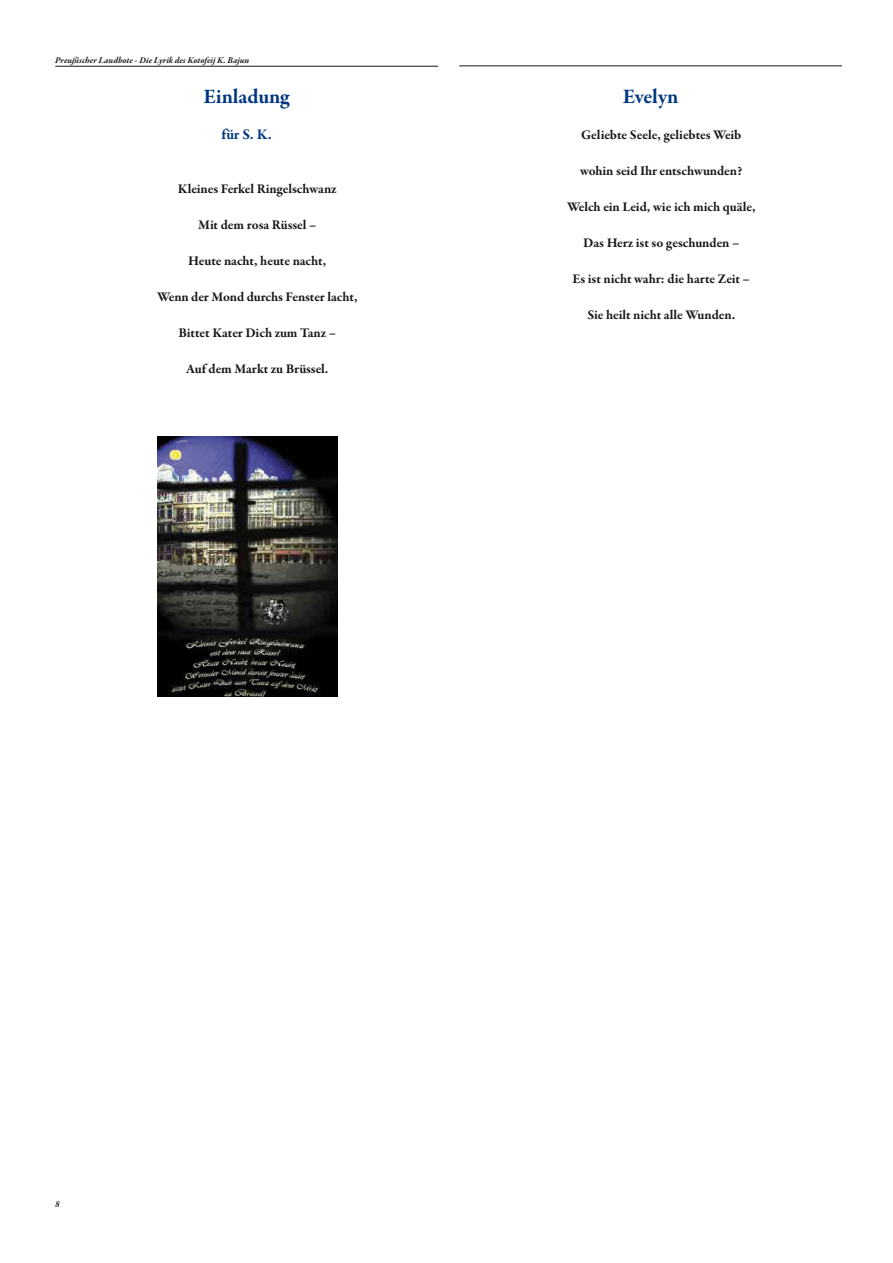
<style>
.page{position:relative;width:893px;height:1263px;background:#fff}
.page>*{position:absolute;margin:0;border:0;box-sizing:border-box;transform-origin:0 0}
.t1{font:700 21px "Garamond Premr Pro";letter-spacing:-.01em;color:#003782}
.t2{font:700 15px "Garamond Premr Pro";color:#003782}
.t3{font:700 13.5px "Garamond Premr Pro";letter-spacing:-.01em;color:#1a171c}
.t4{font:italic 700 9px "Garamond Premr Pro";color:#1a171c}
</style>
<div class="page">
<hr style="left:55px;top:66px;width:383px;height:1px;background:#1a171c">
<hr style="left:459px;top:65px;width:383px;height:1px;background:#1a171c">
<img style="left:157px;top:436px;width:181px;height:261px">
<p class="t4" style="left:55px;top:56px;width:195px">Preußischer Landbote - Die Lyrik des Kotofeij K. Bajun</p>
<h1 class="t1" style="left:203px;top:88px;width:88px">Einladung</h1>
<p class="t2" style="left:221px;top:128px;width:52px">für S. K.</p>
<p class="t3" style="left:178px;top:183px;width:160px">Kleines Ferkel Ringelschwanz</p>
<p class="t3" style="left:198px;top:219px;width:120px">Mit dem rosa Rüssel –</p>
<p class="t3" style="left:188px;top:255px;width:140px">Heute nacht, heute nacht,</p>
<p class="t3" style="left:157px;top:291px;width:202px">Wenn der Mond durchs Fenster lacht,</p>
<p class="t3" style="left:178px;top:327px;width:159px">Bittet Kater Dich zum Tanz –</p>
<p class="t3" style="left:186px;top:363px;width:144px">Auf dem Markt zu Brüssel.</p>
<h1 class="t1" style="left:623px;top:88px;width:57px">Evelyn</h1>
<p class="t3" style="left:581px;top:129px;width:162px">Geliebte Seele, geliebtes Weib</p>
<p class="t3" style="left:580px;top:165px;width:164px">wohin seid Ihr entschwunden?</p>
<p class="t3" style="left:567px;top:201px;width:190px">Welch ein Leid, wie ich mich quäle,</p>
<p class="t3" style="left:583px;top:237px;width:158px">Das Herz ist so geschunden –</p>
<p class="t3" style="left:573px;top:273px;width:179px">Es ist nicht wahr: die harte Zeit –</p>
<p class="t3" style="left:587px;top:309px;width:149px">Sie heilt nicht alle Wunden.</p>
<p class="t4" style="left:55px;top:1201px;width:6px">8</p>
</div>
